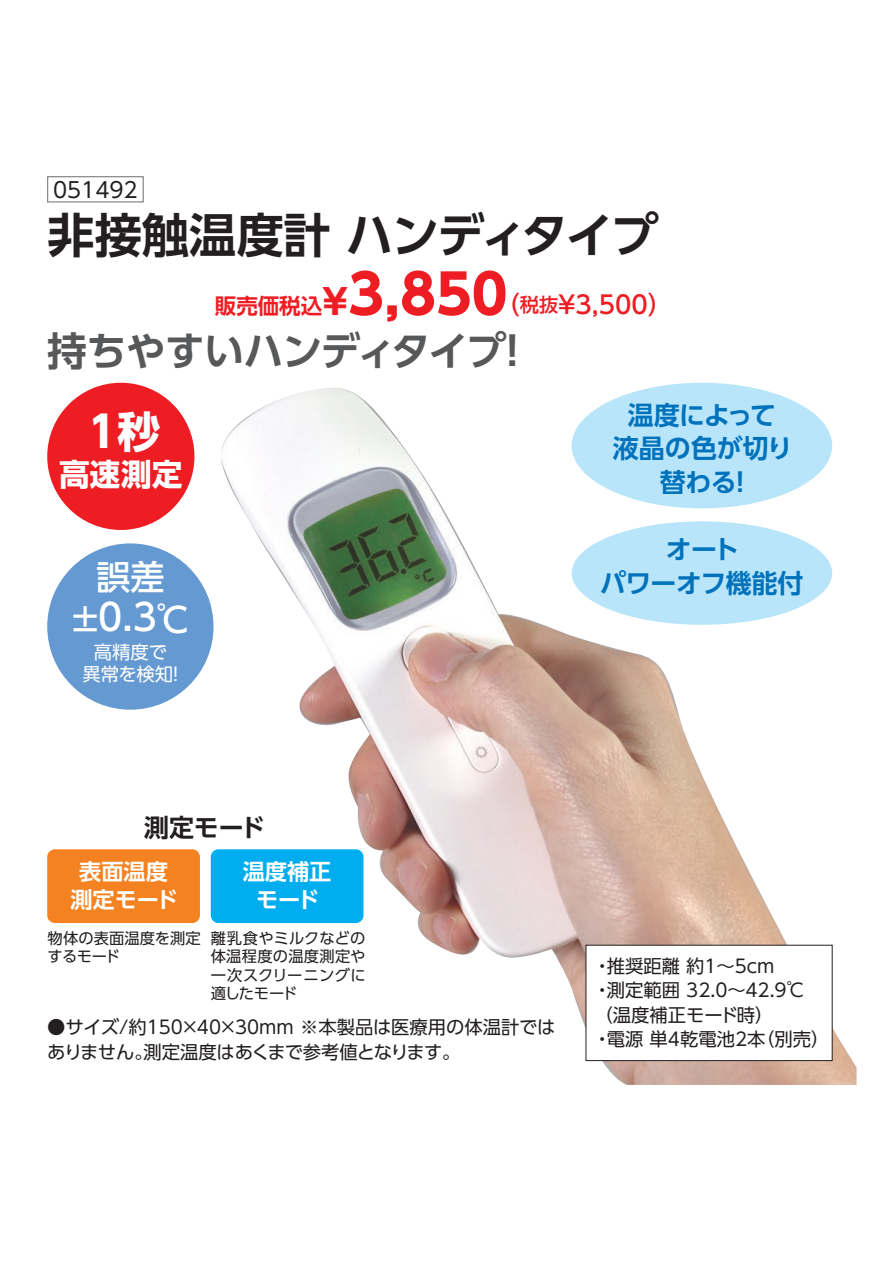
<style>
.page{position:relative;width:893px;height:1263px;background:#fff}
.page>*{position:absolute;margin:0;border:0;box-sizing:border-box;transform-origin:0 0}
.t1{font:700 47.25px "UD Shin Go Pr 6 De";letter-spacing:-.035em;color:#231f20}
.t2{font:700 42.9px "UD Shin Go Pr 6";color:#fff}
.t3{font:700 39.75px "UD Shin Go Pr 6 De";letter-spacing:-.035em;color:#57585a}
.t4{font:500 36.6px "UD Shin Go Pr 6";color:#fff}
.t5{font:500 34.2px "UD Shin Go Pr 6";color:#fff}
.t6{font:700 30.75px "UD Shin Go Pr 6";color:#fff}
.t7{font:700 25.95px/33.3px "UD Shin Go Pr 6 De";letter-spacing:-.02em;color:#0072bc;text-align:center}
.t8{font:700 24.9px "UD Shin Go Pr 6 De";letter-spacing:-.005em;color:#231f20}
.t9{font:500 24.75px "UD Shin Go Pr 6";color:#ee1d23}
.t10{font:700 22.2px/27.8px "UD Shin Go Pr 6 De";color:#fff;text-align:center}
.t11{font:21.45px "UD Shin Go Pr 6";color:#231f20}
.t12{font:18.3px/24.5px "UD Shin Go Pr 6";color:#231f20}
.t13{font:18.3px/21.5px "UD Shin Go Pr 6";color:#fff;text-align:center}
.t14{font:15.3px/18.3px "UD Shin Go Pr 6";letter-spacing:.005em;color:#231f20}
.s1{font-family:"UD Shin Go Pr 6 De";font-weight:700;font-size:21.45px}
.s2{font-weight:700;font-size:34.8px}
.s3{font-weight:700;font-size:54.15px}
.s4{font-size:19.2px}
.s5{font-size:34.2px}
</style>
<div class="page">
<img style="left:215px;top:388px;width:641px;height:697px">
<div style="left:47px;top:383px;width:147px;height:147px;background:#ee1d23;border-radius:50%"></div>
<div style="left:47px;top:543px;width:166px;height:167px;background:#6599d1;border-radius:50%"></div>
<div style="left:586px;top:945px;width:246px;height:116px;background:#fff;border:1px solid #231f20"></div>
<div style="left:47px;top:849px;width:153px;height:74px;background:#f58220;border-radius:8px"></div>
<div style="left:211px;top:849px;width:152px;height:74px;background:#00aeef;border-radius:8px"></div>
<div style="left:47px;top:176px;width:97px;height:26px;border:1px solid #6c6d70"></div>
<div style="left:572px;top:383px;width:260px;height:125px;background:#b9e5fa;border-radius:50%"></div>
<div style="left:572px;top:521px;width:260px;height:104px;background:#b9e5fa;border-radius:50%"></div>
<p class="t11" style="left:53px;top:172px;width:86px">051492</p>
<h1 class="t1" style="left:47px;top:197px;width:612px">非接触温度計 ハンディタイプ</h1>
<h3 class="t9" style="left:215px;top:285px;width:459px"><span class="s1">販売価税込</span><span class="s2">¥</span><span class="s3">3,850</span>（<span class="s4">税抜</span>￥3,500）</h3>
<h3 class="t3" style="left:47px;top:319px;width:487px">持ちやすいハンディタイプ！</h3>
<h2 class="t2" style="left:81px;top:397px;width:81px">１秒</h2>
<h3 class="t6" style="left:59px;top:449px;width:125px">高速測定</h3>
<h3 class="t5" style="left:96px;top:549px;width:70px">誤差</h3>
<h3 class="t4" style="left:68px;top:587px;width:124px"><span class="s5">±</span>0.3<span class="s5">℃</span></h3>
<p class="t13" style="left:82px;top:641px;width:104px">高精度で<br>異常を検知！</p>
<h3 class="t7" style="left:613px;top:398px;width:181px">温度によって液晶の色が切り替わる！</h3>
<h3 class="t7" style="left:600px;top:532px;width:205px">オート<br>パワーオフ機能付</h3>
<h3 class="t8" style="left:144px;top:807px;width:123px">測定モード</h3>
<p class="t10" style="left:70px;top:857px;width:109px">表面温度測定モード</p>
<p class="t10" style="left:243px;top:857px;width:90px">温度補正モード</p>
<p class="t14" style="left:47px;top:929px;width:155px">物体の表面温度を測定するモード</p>
<p class="t14" style="left:211px;top:929px;width:157px;text-align:justify">離乳食やミルクなどの体温程度の温度測定や一次スクリーニングに適したモード</p>
<p class="t12" style="left:47px;top:1015px;width:510px">●サイズ/約150×40×30mm ※本製品は医療用の体温計ではありません。測定温度はあくまで参考値となります。</p>
<p class="t12" style="left:593px;top:953px;width:238px">・推奨距離 約1～5cm<br>・測定範囲 32.0～42.9℃<br>（温度補正モード時）<br>・電源 単4乾電池2本（別売）</p>
</div>
